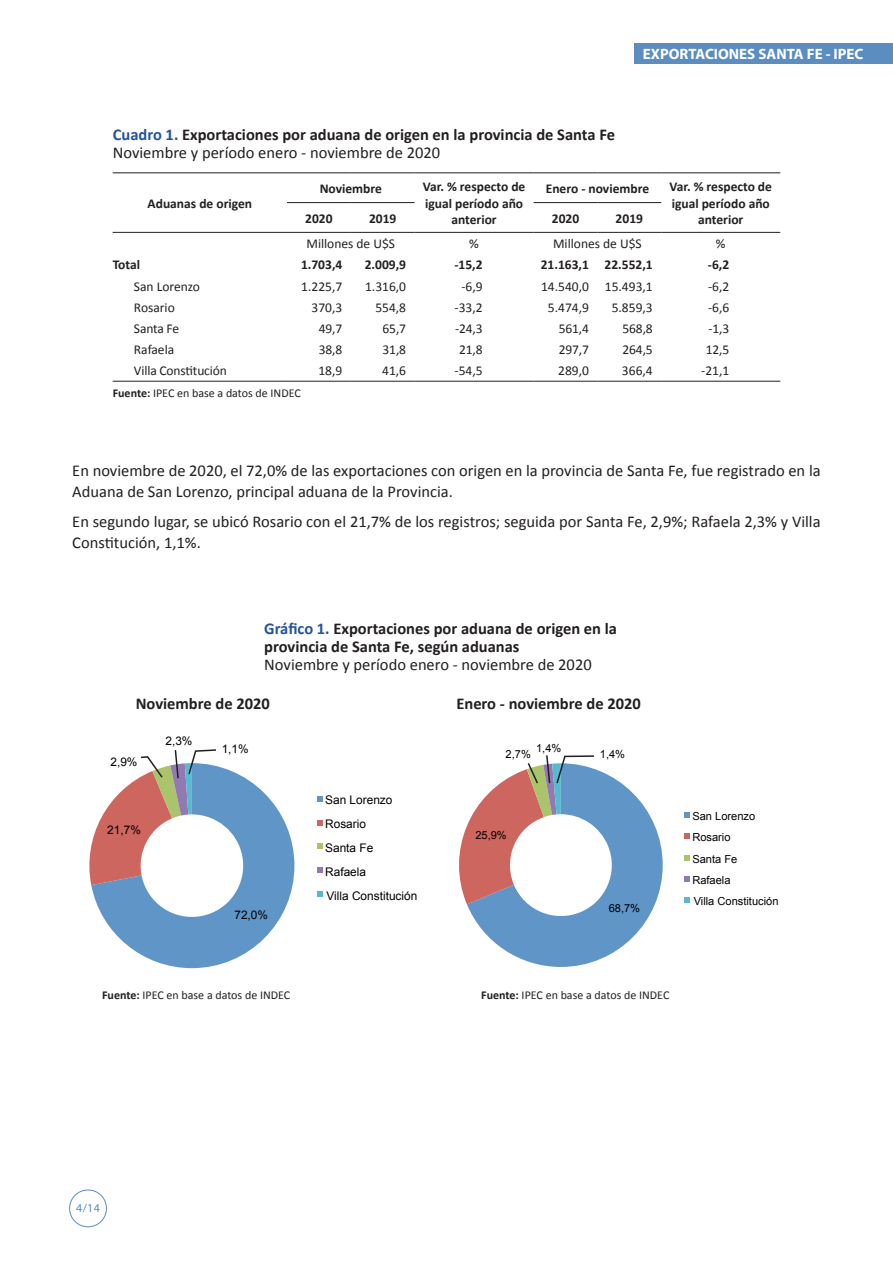
<style>
.page{position:relative;width:893px;height:1263px;background:#fff}
.page>*{position:absolute;margin:0;border:0;box-sizing:border-box;transform-origin:0 0}
.Texto{font:16.5px/21px "Calibri";color:#231f20}
.Cuadros{font:700 16.5px "Calibri";color:#231f20}
.Cuadros-2{font:16.5px "Calibri";color:#231f20}
.Texto-2{font:700 16.5px "Calibri";color:#231f20}
.t1{font:700 15px "Myriad Pro";color:#fff}
.Cuadros-3{font:13.5px "Calibri";color:#231f20}
.Cuadros-4{font:700 13.5px/16.2px "Calibri";color:#231f20;text-align:center}
.Texto-3{font:12px "Calibri";color:#231f20}
.t2{font:12px "Myriad Pro";color:#5c8dc0}
.t3{font:11.85px/23.9px "Arial";color:#000}
.t4{font:11.1px/21.3px "Arial";color:#000}
.s1{color:#24529b}
.s2{font-weight:700}
</style>
<div class="page">
<div style="left:69px;top:1189px;width:38px;height:38px;border:1px solid #5c8dc0;border-radius:50%"></div>
<div style="left:634px;top:43px;width:259px;height:21px;background:#5c8dc0"></div>
<hr style="left:113px;top:381px;width:174px;height:1px;background:#231f20">
<hr style="left:287px;top:381px;width:64px;height:1px;background:#231f20">
<hr style="left:351px;top:381px;width:64px;height:1px;background:#231f20">
<hr style="left:415px;top:381px;width:119px;height:1px;background:#231f20">
<hr style="left:534px;top:381px;width:63px;height:1px;background:#231f20">
<hr style="left:597px;top:381px;width:64px;height:1px;background:#231f20">
<hr style="left:661px;top:381px;width:119px;height:1px;background:#231f20">
<hr style="left:113px;top:172px;width:174px;height:1px;background:#231f20">
<hr style="left:287px;top:172px;width:64px;height:1px;background:#231f20">
<hr style="left:351px;top:172px;width:64px;height:1px;background:#231f20">
<hr style="left:415px;top:172px;width:119px;height:1px;background:#231f20">
<hr style="left:534px;top:172px;width:63px;height:1px;background:#231f20">
<hr style="left:597px;top:172px;width:64px;height:1px;background:#231f20">
<hr style="left:661px;top:172px;width:119px;height:1px;background:#231f20">
<hr style="left:287px;top:202px;width:64px;height:1px;background:#231f20">
<hr style="left:351px;top:202px;width:64px;height:1px;background:#231f20">
<hr style="left:534px;top:202px;width:63px;height:1px;background:#231f20">
<hr style="left:597px;top:202px;width:64px;height:1px;background:#231f20">
<hr style="left:113px;top:232px;width:174px;height:1px;background:#231f20">
<hr style="left:287px;top:232px;width:64px;height:1px;background:#231f20">
<hr style="left:351px;top:232px;width:64px;height:1px;background:#231f20">
<hr style="left:415px;top:232px;width:119px;height:1px;background:#231f20">
<hr style="left:534px;top:232px;width:63px;height:1px;background:#231f20">
<hr style="left:597px;top:232px;width:64px;height:1px;background:#231f20">
<hr style="left:661px;top:232px;width:119px;height:1px;background:#231f20">
<svg style="left:685px;top:812px;width:5px;height:6px"></svg>
<svg style="left:685px;top:833px;width:5px;height:6px"></svg>
<svg style="left:685px;top:855px;width:5px;height:5px"></svg>
<svg style="left:685px;top:876px;width:5px;height:6px"></svg>
<svg style="left:685px;top:897px;width:5px;height:6px"></svg>
<svg style="left:317px;top:796px;width:6px;height:6px"></svg>
<svg style="left:317px;top:820px;width:6px;height:5px"></svg>
<svg style="left:317px;top:843px;width:6px;height:6px"></svg>
<svg style="left:317px;top:867px;width:6px;height:6px"></svg>
<svg style="left:317px;top:891px;width:6px;height:6px"></svg>
<svg style="left:89px;top:749px;width:205px;height:219px"></svg>
<svg style="left:459px;top:755px;width:204px;height:212px"></svg>
<p class="t1" style="left:643px;top:44px;width:222px">EXPORTACIONES SANTA FE - IPEC</p>
<p class="Cuadros" style="left:113px;top:124px;width:504px"><span class="s1">Cuadro 1.</span> Exportaciones por aduana de origen en la provincia de Santa Fe</p>
<p class="Cuadros-2" style="left:113px;top:142px;width:329px">Noviembre y período enero - noviembre de 2020</p>
<p class="Cuadros-4" style="left:148px;top:195px;width:106px">Aduanas de origen</p>
<p class="Cuadros-4" style="left:320px;top:180px;width:64px">Noviembre</p>
<p class="Cuadros-4" style="left:423px;top:179px;width:104px">Var. % respecto de igual período año anterior</p>
<p class="Cuadros-4" style="left:546px;top:180px;width:105px">Enero - noviembre</p>
<p class="Cuadros-4" style="left:669px;top:179px;width:104px;text-align:left">Var. % respecto de igual período año</p>
<p class="Cuadros-4" style="left:305px;top:210px;width:29px">2020</p>
<p class="Cuadros-4" style="left:369px;top:210px;width:29px">2019</p>
<p class="Cuadros-4" style="left:552px;top:210px;width:29px">2020</p>
<p class="Cuadros-4" style="left:616px;top:210px;width:29px">2019</p>
<p class="Cuadros-4" style="left:698px;top:211px;width:47px">anterior</p>
<p class="Cuadros-3" style="left:306px;top:235px;width:90px">Millones de U$S</p>
<p class="Cuadros-3" style="left:469px;top:235px;width:11px">%</p>
<p class="Cuadros-3" style="left:553px;top:235px;width:90px">Millones de U$S</p>
<p class="Cuadros-3" style="left:716px;top:235px;width:11px">%</p>
<p class="Cuadros-4" style="left:113px;top:257px;width:29px">Total</p>
<p class="Cuadros-4" style="left:301px;top:257px;width:43px">1.703,4</p>
<p class="Cuadros-4" style="left:365px;top:257px;width:43px">2.009,9</p>
<p class="Cuadros-4" style="left:454px;top:257px;width:30px">-15,2</p>
<p class="Cuadros-4" style="left:541px;top:257px;width:50px">21.163,1</p>
<p class="Cuadros-4" style="left:605px;top:257px;width:50px">22.552,1</p>
<p class="Cuadros-4" style="left:708px;top:257px;width:23px">-6,2</p>
<p class="Cuadros-3" style="left:134px;top:278px;width:68px">San Lorenzo</p>
<p class="Cuadros-3" style="left:301px;top:278px;width:42px">1.225,7</p>
<p class="Cuadros-3" style="left:365px;top:278px;width:42px">1.316,0</p>
<p class="Cuadros-3" style="left:461px;top:278px;width:23px">-6,9</p>
<p class="Cuadros-3" style="left:541px;top:278px;width:49px">14.540,0</p>
<p class="Cuadros-3" style="left:605px;top:278px;width:49px">15.493,1</p>
<p class="Cuadros-3" style="left:708px;top:278px;width:23px">-6,2</p>
<p class="Cuadros-3" style="left:134px;top:299px;width:42px">Rosario</p>
<p class="Cuadros-3" style="left:312px;top:299px;width:32px">370,3</p>
<p class="Cuadros-3" style="left:375px;top:299px;width:32px">554,8</p>
<p class="Cuadros-3" style="left:455px;top:299px;width:30px">-33,2</p>
<p class="Cuadros-3" style="left:548px;top:299px;width:42px">5.474,9</p>
<p class="Cuadros-3" style="left:612px;top:299px;width:42px">5.859,3</p>
<p class="Cuadros-3" style="left:708px;top:299px;width:23px">-6,6</p>
<p class="Cuadros-3" style="left:134px;top:320px;width:47px">Santa Fe</p>
<p class="Cuadros-3" style="left:319px;top:320px;width:25px">49,7</p>
<p class="Cuadros-3" style="left:383px;top:320px;width:25px">65,7</p>
<p class="Cuadros-3" style="left:455px;top:320px;width:29px">-24,3</p>
<p class="Cuadros-3" style="left:559px;top:320px;width:32px">561,4</p>
<p class="Cuadros-3" style="left:622px;top:320px;width:32px">568,8</p>
<p class="Cuadros-3" style="left:708px;top:320px;width:22px">-1,3</p>
<p class="Cuadros-3" style="left:134px;top:341px;width:42px">Rafaela</p>
<p class="Cuadros-3" style="left:319px;top:341px;width:25px">38,8</p>
<p class="Cuadros-3" style="left:383px;top:341px;width:25px">31,8</p>
<p class="Cuadros-3" style="left:459px;top:341px;width:25px">21,8</p>
<p class="Cuadros-3" style="left:559px;top:341px;width:32px">297,7</p>
<p class="Cuadros-3" style="left:622px;top:341px;width:32px">264,5</p>
<p class="Cuadros-3" style="left:706px;top:341px;width:25px">12,5</p>
<p class="Cuadros-3" style="left:134px;top:362px;width:94px">Villa Constitución</p>
<p class="Cuadros-3" style="left:318px;top:362px;width:25px">18,9</p>
<p class="Cuadros-3" style="left:382px;top:362px;width:25px">41,6</p>
<p class="Cuadros-3" style="left:455px;top:362px;width:30px">-54,5</p>
<p class="Cuadros-3" style="left:558px;top:362px;width:32px">289,0</p>
<p class="Cuadros-3" style="left:622px;top:362px;width:32px">366,4</p>
<p class="Cuadros-3" style="left:701px;top:362px;width:30px">-21,1</p>
<p class="Texto-3" style="left:113px;top:385px;width:190px"><span class="s2">Fuente:</span> IPEC en base a datos de INDEC</p>
<p class="Texto" style="left:72px;top:461px;width:750px">En noviembre de 2020, el 72,0% de las exportaciones con origen en la provincia de Santa Fe, fue registrado en la<br>Aduana de San Lorenzo, principal aduana de la Provincia.</p>
<p class="Texto" style="left:72px;top:511px;width:750px">En segundo lugar, se ubicó Rosario con el 21,7% de los registros; seguida por Santa Fe, 2,9%; Rafaela 2,3% y Villa<br>Constitución, 1,1%.</p>
<p class="Cuadros" style="left:264px;top:617px;width:354px"><span class="s1">Gráfico 1.</span> Exportaciones por aduana de origen en la</p>
<p class="Cuadros" style="left:264px;top:635px;width:257px">provincia de Santa Fe, según aduanas</p>
<p class="Cuadros-2" style="left:264px;top:654px;width:329px">Noviembre y período enero - noviembre de 2020</p>
<p class="Texto-2" style="left:136px;top:692px;width:136px">Noviembre de 2020</p>
<p class="Texto-2" style="left:456px;top:692px;width:186px">Enero - noviembre de 2020</p>
<p class="t3" style="left:110px;top:750px;width:29px">2,9%</p>
<p class="t3" style="left:107px;top:818px;width:35px">21,7%</p>
<p class="t3" style="left:165px;top:729px;width:29px">2,3%</p>
<p class="t3" style="left:222px;top:737px;width:29px">1,1%</p>
<p class="t3" style="left:234px;top:903px;width:35px">72,0%</p>
<p class="t3" style="left:325px;top:788px;width:94px">San Lorenzo<br>Rosario<br>Santa Fe<br>Rafaela<br>Villa Constitución</p>
<p class="t4" style="left:536px;top:737px;width:27px">1,4%</p>
<p class="t4" style="left:506px;top:743px;width:27px">2,7%</p>
<p class="t4" style="left:475px;top:824px;width:33px">25,9%</p>
<p class="t4" style="left:600px;top:744px;width:27px">1,4%</p>
<p class="t4" style="left:609px;top:897px;width:33px">68,7%</p>
<p class="t4" style="left:692px;top:805px;width:88px">San Lorenzo<br>Rosario<br>Santa Fe<br>Rafaela<br>Villa Constitución</p>
<p class="Texto-3" style="left:102px;top:987px;width:190px"><span class="s2">Fuente:</span> IPEC en base a datos de INDEC</p>
<p class="Texto-3" style="left:481px;top:987px;width:190px"><span class="s2">Fuente:</span> IPEC en base a datos de INDEC</p>
<p class="t2" style="left:76px;top:1201px;width:25px">4/14</p>
</div>
